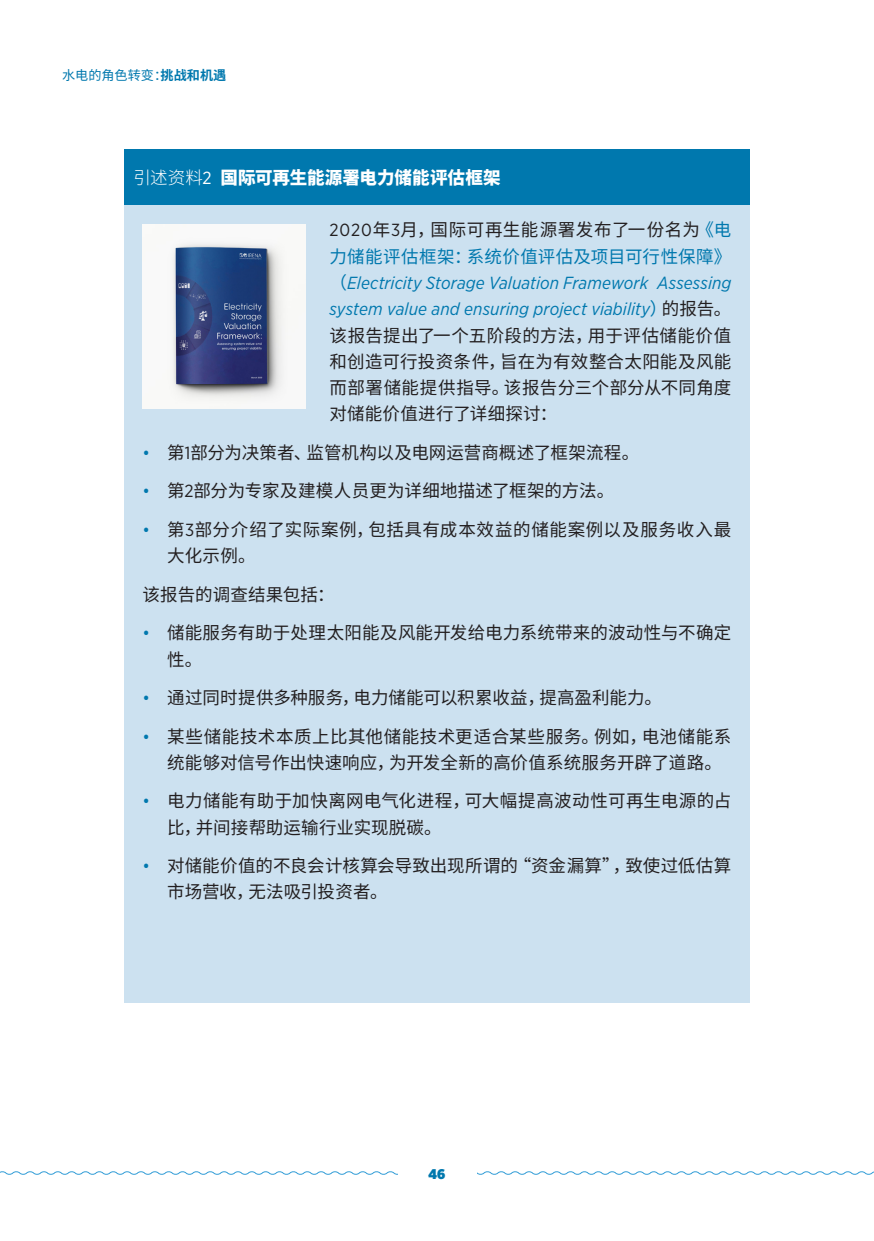
<style>
.page{position:relative;width:874px;height:1241px;background:#fff}
.page>*{position:absolute;margin:0;border:0;box-sizing:border-box;transform-origin:0 0}
.Text_box{font:17.5px/26.2px "Source Han Sans SC";letter-spacing:.01em;color:#231f20}
.Text_box-2{font:17.5px/26.2px "Source Han Sans SC";letter-spacing:.03em;color:#231f20}
.Title_Box{font:800 17.5px "Source Han Sans SC";letter-spacing:.005em;color:#fff}
.t1{font:900 14px "Gotham Narrow";color:#0078ae}
.t2{font:13.12px "Source Han Sans SC";color:#0078ae}
.s1{font-weight:700}
.s2{font-weight:300}
.s3{font-family:"Gotham Narrow";font-weight:400}
.s4{font-family:"Gotham Narrow"}
.s5{color:#0078ae}
.s6{font-family:"Gotham Narrow";font-style:italic;color:#0078ae}
.s7{font-family:"Gotham Narrow";color:#0078ae}
</style>
<div class="page">
<svg style="left:0;top:1171px;width:873px;height:4px"></svg>
<div style="left:397px;top:1167px;width:79px;height:11px;background:#fff"></div>
<div style="left:124px;top:149px;width:625px;height:56px;background:#0078ae"></div>
<div style="left:124px;top:205px;width:625px;height:797px;background:#cce1f0"></div>
<img style="left:143px;top:225px;width:162px;height:183px">
<p class="t2" style="left:62px;top:68px;width:166px">水电的角色转变：<span class="s1">挑战和机遇</span></p>
<p class="Title_Box" style="left:133px;top:167px;width:369px"><span class="s2">引述资料</span><span class="s3">2</span> 国际可再生能源署电力储能评估框架</p>
<p class="Text_box" style="left:329px;top:217px;width:403px;text-align:justify"><span class="s4">2020</span>年<span class="s4">3</span>月，国际可再生能源署发布了一份名为<span class="s5">《电力储能评估框架：系统价值评估及项目可行性保障》（</span><span class="s6">Electricity Storage Valuation Framework Assessing system value and ensuring project viability</span><span class="s5">）</span>的报告。该报告提出了一个五阶段的方法，用于评估储能价值和创造可行投资条件，旨在为有效整合太阳能及风能而部署储能提供指导。该报告分三个部分从不同角度对储能价值进行了详细探讨：</p>
<p class="Text_box" style="left:142px;top:439px;width:498px"><span class="s7">•</span> 第<span class="s4">1</span>部分为决策者、监管机构以及电网运营商概述了框架流程。</p>
<p class="Text_box" style="left:142px;top:478px;width:473px"><span class="s7">•</span> 第<span class="s4">2</span>部分为专家及建模人员更为详细地描述了框架的方法。</p>
<p class="Text_box-2" style="left:167px;top:516px;width:565px;text-indent:-24px"><span class="s7">•</span> 第<span class="s4">3</span>部分介绍了实际案例，包括具有成本效益的储能案例以及服务收入最大化示例。</p>
<p class="Text_box" style="left:142px;top:581px;width:193px">该报告的调查结果包括：</p>
<p class="Text_box" style="left:167px;top:620px;width:565px;text-indent:-24px"><span class="s7">•</span> 储能服务有助于处理太阳能及风能开发给电力系统带来的波动性与不确定性。</p>
<p class="Text_box" style="left:142px;top:684px;width:520px"><span class="s7">•</span> 通过同时提供多种服务，电力储能可以积累收益，提高盈利能力。</p>
<p class="Text_box" style="left:167px;top:723px;width:565px;text-indent:-24px"><span class="s7">•</span> 某些储能技术本质上比其他储能技术更适合某些服务。例如，电池储能系统能够对信号作出快速响应，为开发全新的高价值系统服务开辟了道路。</p>
<p class="Text_box" style="left:167px;top:788px;width:565px;text-indent:-24px"><span class="s7">•</span> 电力储能有助于加快离网电气化进程，可大幅提高波动性可再生电源的占比，并间接帮助运输行业实现脱碳。</p>
<p class="Text_box" style="left:167px;top:852px;width:565px;text-indent:-24px"><span class="s7">•</span> 对储能价值的不良会计核算会导致出现所谓的“资金漏算”，致使过低估算市场营收，无法吸引投资者。</p>
<p class="t1" style="left:428px;top:1163px;width:18px">46</p>
</div>
